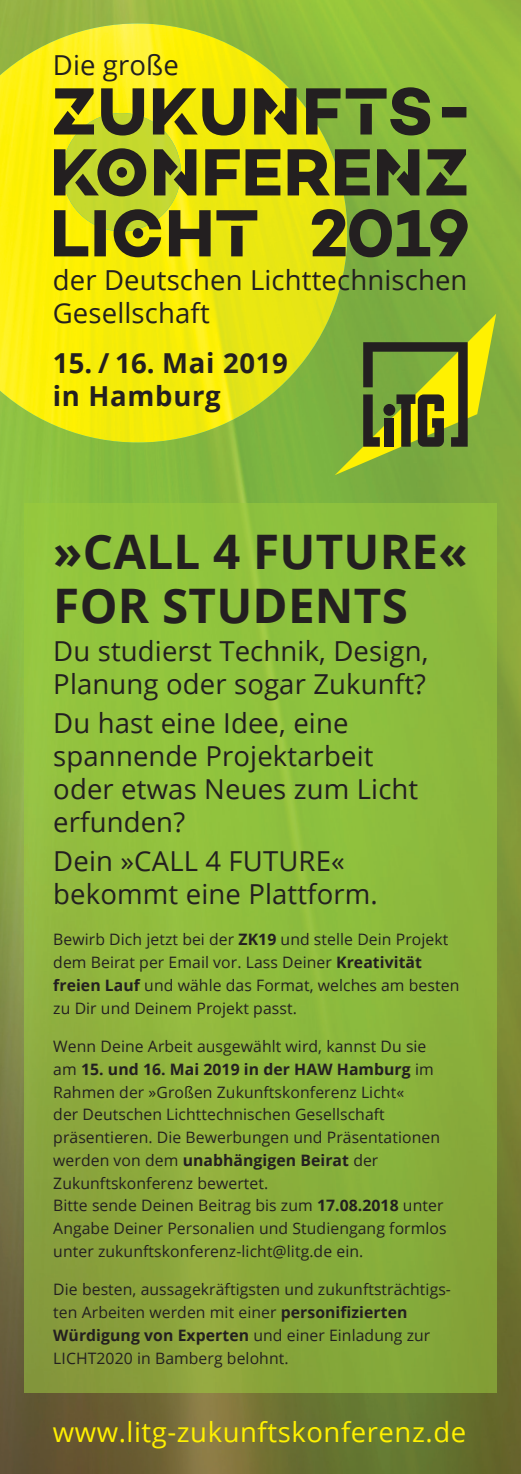
<style>
.page{position:relative;width:521px;height:1474px;background:#fff}
.page>*{position:absolute;margin:0;border:0;box-sizing:border-box;transform-origin:0 0}
.t1{font:700 47.6px/54.2px "Open Sans";letter-spacing:.005em;color:#231f20}
.t2{font:27.47px/33.1px "Open Sans";letter-spacing:.005em;color:#231f20}
.t3{font:27.47px "Open Sans";letter-spacing:.02em;color:#fff101}
.t4{font:700 27.47px/33.1px "Open Sans";letter-spacing:.025em;color:#231f20}
.t5{font:15.75px/22.8px "Open Sans";letter-spacing:.005em;color:#231f20}
.s1{font-weight:700}
</style>
<div class="page">
<img style="left:0;top:0;width:521px;height:1473px">
<img style="left:25px;top:503px;width:471px;height:889px">
<svg style="left:335px;top:314px;width:161px;height:161px;background:#819b2e"></svg>
<img style="left:0;top:23px;width:347px;height:419px">
<svg style="left:54px;top:87px;width:412px;height:170px;background:#898f21"></svg>
<svg style="left:312px;top:209px;width:156px;height:48px;background:#58692a"></svg>
<h2 class="t2" style="left:53px;top:48px;width:128px">Die große</h2>
<h2 class="t2" style="left:53px;top:262px;width:416px">der Deutschen Lichttechnischen<br>Gesellschaft</h2>
<h2 class="t4" style="left:53px;top:345px;width:237px">15. / 16. Mai 2019 in Hamburg</h2>
<h1 class="t1" style="left:53px;top:523px;width:416px">»CALL 4 FUTURE«<br>FOR STUDENTS</h1>
<h2 class="t2" style="left:53px;top:634px;width:377px">Du studierst Technik, Design,<br>Planung oder sogar Zukunft?</h2>
<h2 class="t2" style="left:53px;top:705px;width:366px">Du hast eine Idee, eine spannende Projektarbeit oder etwas Neues zum Licht erfunden?</h2>
<h2 class="t2" style="left:53px;top:843px;width:326px">Dein »CALL 4 FUTURE« bekommt eine Plattform.</h2>
<p class="t5" style="left:53px;top:927px;width:407px">Bewirb Dich jetzt bei der <span class="s1">ZK19</span> und stelle Dein Projekt dem Beirat per Email vor. Lass Deiner <span class="s1">Kreativität freien Lauf</span> und wähle das Format, welches am besten zu Dir und Deinem Projekt passt.</p>
<p class="t5" style="left:53px;top:1034px;width:395px">Wenn Deine Arbeit ausgewählt wird, kannst Du sie am <span class="s1">15. und 16. Mai 2019 in der HAW Hamburg</span> im Rahmen der »Großen Zukunftskonferenz Licht«<br>der Deutschen Lichttechnischen Gesellschaft präsentieren. Die Bewerbungen und Präsentationen werden von dem <span class="s1">unabhängigen Beirat</span> der Zukunftskonferenz bewertet.<br>Bitte sende Deinen Beitrag bis zum <span class="s1">17.08.2018</span> unter Angabe Deiner Personalien und Studiengang formlos unter zukunftskonferenz-licht@litg.de ein.</p>
<p class="t5" style="left:53px;top:1277px;width:399px">Die besten, aussagekräftigsten und zukunftsträchtigs&shy;ten Arbeiten werden mit einer <span class="s1">personifizierten Würdigung von Experten</span> und einer Einladung zur LICHT2020 in Bamberg belohnt.</p>
<h2 class="t3" style="left:53px;top:1412px;width:415px">www.litg-zukunftskonferenz.de</h2>
</div>
